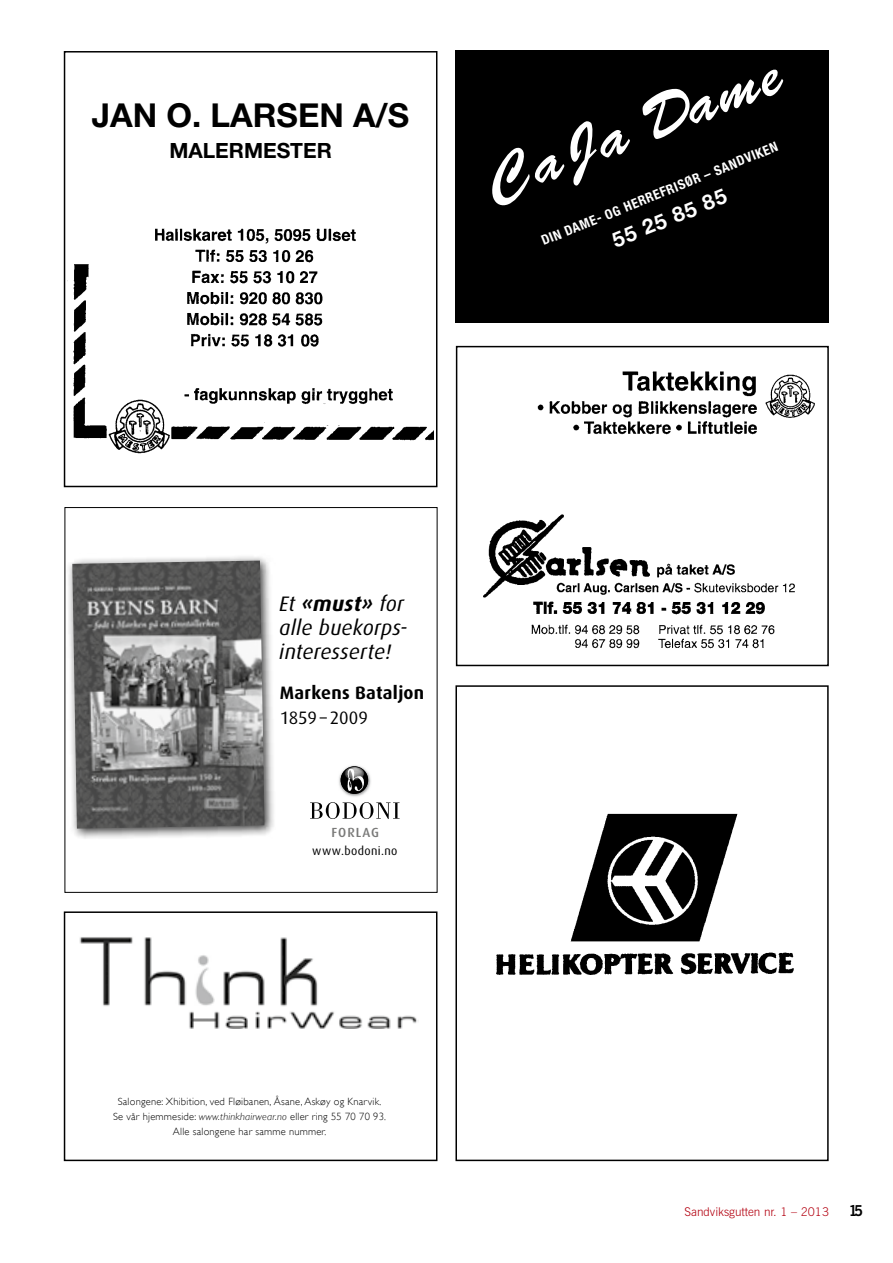
<style>
.page{position:relative;width:893px;height:1263px;background:#fff}
.page>*{position:absolute;margin:0;border:0;box-sizing:border-box;transform-origin:0 0}
.t1{font:60px "Brush Script Std";color:#fff}
.t2{font:700 33px "Helvetica Neue LT Std";color:#000}
.t3{font:italic 21px/24px "Dax";letter-spacing:.01em;color:#000}
.t4{font:700 21px "Helvetica Neue LT Std";color:#000}
.t5{font:700 21px "Helvetica Neue LT Std";color:#fff}
.t6{font:700 18px "Dax";letter-spacing:.015em;color:#000}
.t7{font:18px "Dax";letter-spacing:-.005em;color:#000}
.t8{font:700 15px "News Gothic BT";color:#000}
.t9{font:700 condensed 13.5px "Helvetica Neue LT Std";color:#fff}
.t10{font:500 13.2px "Dax";letter-spacing:.075em;color:#7a7a79}
.t11{font:300 12px "News Gothic BT";color:#b30010}
.t12{font:12px "Dax";letter-spacing:.035em;color:#000}
.t13{font:300 10.5px/15px "Gill Sans";letter-spacing:.02em;color:#000;text-align:center}
.s1{font-weight:700}
.s2{font-style:italic}
</style>
<div class="page">
<div style="left:455px;top:50px;width:374px;height:273px;background:#000"></div>
<img style="left:73px;top:228px;width:361px;height:226px">
<img style="left:79px;top:937px;width:338px;height:91px">
<div style="left:64px;top:51px;width:373px;height:436px;border:2px solid #000"></div>
<div style="left:65px;top:554px;width:210px;height:286px;background:#000;opacity:.75"></div>
<img style="left:72px;top:561px;width:193px;height:268px">
<svg style="left:310px;top:802px;width:90px;height:17px"></svg>
<img style="left:339px;top:765px;width:32px;height:32px">
<img style="left:341px;top:766px;width:27px;height:28px">
<img style="left:345px;top:767px;width:19px;height:13px">
<svg style="left:348px;top:769px;width:16px;height:22px"></svg>
<div style="left:64px;top:911px;width:373px;height:250px;border:2px solid #000"></div>
<img style="left:483px;top:514px;width:312px;height:135px">
<div style="left:587px;top:499px;width:210px;height:33px;background:#fff"></div>
<img style="left:537px;top:371px;width:278px;height:64px">
<div style="left:456px;top:346px;width:373px;height:320px;border:2px solid #000"></div>
<div style="left:468px;top:415px;width:74px;height:63px;background:#fff"></div>
<img style="left:496px;top:813px;width:298px;height:162px">
<div style="left:455px;top:685px;width:374px;height:476px;border:2px solid #000"></div>
<h2 class="t2" style="left:92px;top:95px;width:317px">JAN O. LARSEN A/S</h2>
<h3 class="t4" style="left:169px;top:138px;width:164px">MALERMESTER</h3>
<h1 class="t1" style="left:476px;top:151px;width:313px;rotate:-21deg">CaJa Dame</h1>
<p class="t9" style="left:539px;top:233px;width:255px;rotate:-22deg">Din dame- og herrefrisør – Sandviken</p>
<h3 class="t5" style="left:608px;top:229px;width:123px;rotate:-22deg">55 25 85 85</h3>
<h3 class="t3" style="left:279px;top:592px;width:130px">Et <span class="s1">«must»</span> for alle buekorps&shy;interesserte!</h3>
<h3 class="t6" style="left:280px;top:683px;width:146px">Markens Bataljon</h3>
<h3 class="t7" style="left:280px;top:708px;width:90px">1859 – 2009</h3>
<p class="t10" style="left:331px;top:824px;width:49px">FORLAG</p>
<p class="t12" style="left:312px;top:844px;width:87px">www.bodoni.no</p>
<p class="t13" style="left:113px;top:1094px;width:274px">Salongene: Xhibition, ved Fløibanen, Åsane, Askøy og Knarvik.<br>Se vår hjemmeside: <span class="s2">www.thinkhairwear.no</span> eller ring 55 70 70 93.<br>Alle salongene har samme nummer.</p>
<p class="t11" style="left:684px;top:1205px;width:146px">Sandviksgutten nr. 1 – 2013</p>
<h3 class="t8" style="left:849px;top:1202px;width:16px">15</h3>
</div>
